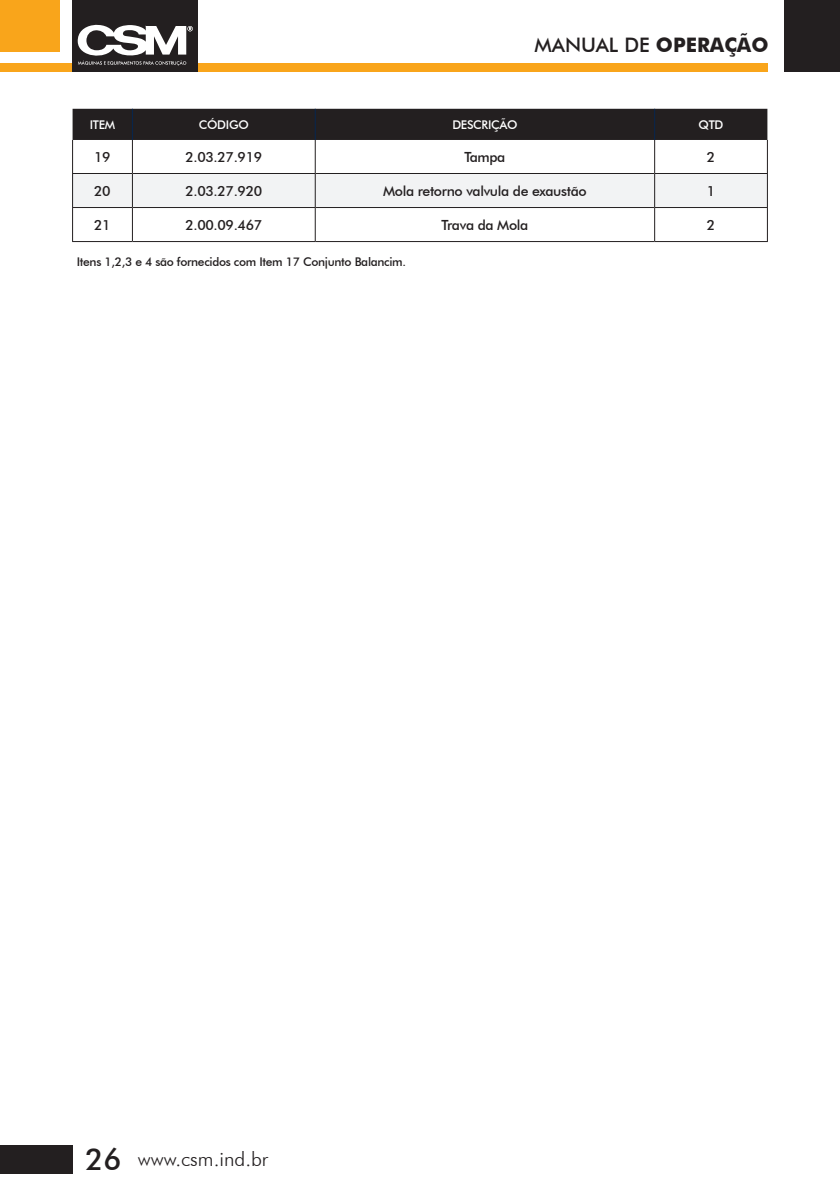
<style>
.page{position:relative;width:840px;height:1191px;background:#fff}
.page>*{position:absolute;margin:0;border:0;box-sizing:border-box;transform-origin:0 0}
.t1{font:500 20px "Futura BT";color:#231f20}
.t2{font:300 20px "Futura BT";color:#231f20}
.t3{font:500 14px "Futura BT";letter-spacing:-.025em;color:#231f20}
.t4{font:500 12px "Futura BT";letter-spacing:-.025em;color:#231f20}
.t5{font:500 12px "Futura BT";letter-spacing:-.025em;color:#fff}
.s1{font-weight:700}
.s2{font-weight:500;font-size:30px}
</style>
<div class="page">
<div style="left:0;top:64px;width:767px;height:8px;background:#f9a51b"></div>
<div style="left:72px;top:0;width:125px;height:72px;background:#231f20"></div>
<svg style="left:77px;top:24px;width:115px;height:42px"></svg>
<div style="left:784px;top:0;width:55px;height:72px;background:#231f20"></div>
<div style="left:0;top:0;width:60px;height:52px;background:#f9a51b"></div>
<div style="left:0;top:1145px;width:73px;height:29px;background:#231f20"></div>
<div style="left:72px;top:109px;width:695px;height:31px;background:#231f20"></div>
<div style="left:73px;top:174px;width:693px;height:33px;background:#f2f3f4"></div>
<hr style="left:72px;top:140px;width:1px;height:33px;background:#231f20">
<hr style="left:132px;top:140px;width:1px;height:33px;background:#231f20">
<hr style="left:314px;top:140px;width:1px;height:33px;background:#231f20">
<hr style="left:653px;top:140px;width:1px;height:33px;background:#231f20">
<hr style="left:766px;top:140px;width:1px;height:33px;background:#231f20">
<hr style="left:72px;top:173px;width:60px;height:1px;background:#231f20">
<hr style="left:72px;top:174px;width:1px;height:33px;background:#231f20">
<hr style="left:132px;top:173px;width:183px;height:1px;background:#231f20">
<hr style="left:132px;top:174px;width:1px;height:33px;background:#231f20">
<hr style="left:315px;top:173px;width:339px;height:1px;background:#231f20">
<hr style="left:314px;top:174px;width:1px;height:33px;background:#231f20">
<hr style="left:654px;top:173px;width:113px;height:1px;background:#231f20">
<hr style="left:653px;top:174px;width:1px;height:33px;background:#231f20">
<hr style="left:766px;top:174px;width:1px;height:33px;background:#231f20">
<hr style="left:72px;top:207px;width:60px;height:1px;background:#231f20">
<hr style="left:72px;top:208px;width:1px;height:33px;background:#231f20">
<hr style="left:132px;top:207px;width:183px;height:1px;background:#231f20">
<hr style="left:132px;top:208px;width:1px;height:33px;background:#231f20">
<hr style="left:315px;top:207px;width:339px;height:1px;background:#231f20">
<hr style="left:314px;top:208px;width:1px;height:33px;background:#231f20">
<hr style="left:654px;top:207px;width:113px;height:1px;background:#231f20">
<hr style="left:653px;top:208px;width:1px;height:33px;background:#231f20">
<hr style="left:766px;top:208px;width:1px;height:33px;background:#231f20">
<hr style="left:72px;top:241px;width:60px;height:1px;background:#231f20">
<hr style="left:132px;top:241px;width:183px;height:1px;background:#231f20">
<hr style="left:315px;top:241px;width:339px;height:1px;background:#231f20">
<hr style="left:654px;top:241px;width:113px;height:1px;background:#231f20">
<hr style="left:132px;top:109px;width:1px;height:31px;background:#07264f">
<hr style="left:314px;top:109px;width:1px;height:31px;background:#07264f">
<hr style="left:653px;top:109px;width:1px;height:31px;background:#07264f">
<h1 class="t1" style="left:534px;top:32px;width:235px">MANUAL DE <span class="s1">OPERAÇÃO</span></h1>
<p class="t5" style="left:90px;top:117px;width:27px">ITEM</p>
<p class="t5" style="left:199px;top:117px;width:51px">CÓDIGO</p>
<p class="t5" style="left:452px;top:117px;width:67px">DESCRIÇÃO</p>
<p class="t5" style="left:698px;top:117px;width:26px">QTD</p>
<p class="t3" style="left:94px;top:148px;width:18px">19</p>
<p class="t3" style="left:185px;top:148px;width:78px">2.03.27.919</p>
<p class="t3" style="left:464px;top:148px;width:43px">Tampa</p>
<p class="t3" style="left:706px;top:148px;width:10px">2</p>
<p class="t3" style="left:94px;top:182px;width:18px">20</p>
<p class="t3" style="left:185px;top:182px;width:78px">2.03.27.920</p>
<p class="t3" style="left:383px;top:182px;width:205px">Mola retorno valvula de exaustão</p>
<p class="t3" style="left:706px;top:182px;width:10px">1</p>
<p class="t3" style="left:94px;top:216px;width:18px">21</p>
<p class="t3" style="left:185px;top:216px;width:78px">2.00.09.467</p>
<p class="t3" style="left:441px;top:216px;width:88px">Trava da Mola</p>
<p class="t3" style="left:706px;top:216px;width:10px">2</p>
<p class="t4" style="left:77px;top:254px;width:331px">Itens 1,2,3 e 4 são fornecidos com Item 17 Conjunto Balancim.</p>
<h1 class="t2" style="left:85px;top:1146px;width:184px"><span class="s2">26</span> www.csm.ind.br</h1>
</div>
